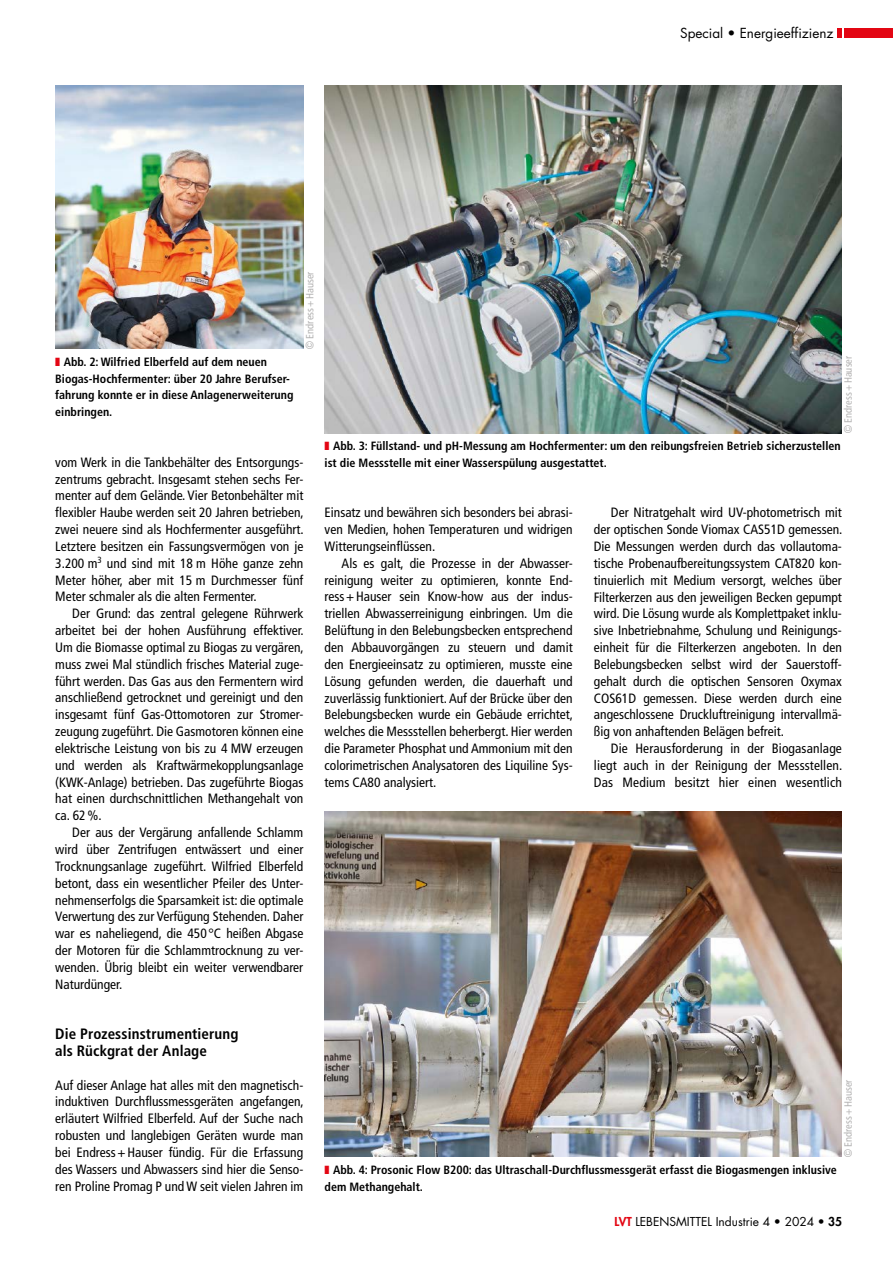
<style>
.page{position:relative;width:893px;height:1263px;background:#fff}
.page>*{position:absolute;margin:0;border:0;box-sizing:border-box;transform-origin:0 0}
.t1{font:700 condensed 15px/16.8px "Frutiger LT Std";letter-spacing:.01em;color:#000}
.t2{font:condensed 13.5px/16.8px "Frutiger LT Std";color:#000;text-align:justify}
.t3{font:13.5px "Futura Std";color:#000}
.t4{font:700 condensed 12px/16.8px "Frutiger LT Std";color:#000}
.t5{font:12px "Futura Std";color:#000}
.t6{font:condensed 10.5px "Frutiger LT Std";color:#b3b2b2}
.s1{color:#e30613}
.s2{font-family:"Arial";font-stretch:normal}
.s3{font-weight:800;color:#e30613}
.s4{font-weight:800}
</style>
<div class="page">
<img style="left:55px;top:85px;width:248px;height:264px">
<img style="left:325px;top:85px;width:517px;height:348px">
<img style="left:325px;top:812px;width:517px;height:345px">
<hr style="left:838px;top:28px;width:4px;height:10px;background:#e30613">
<div style="left:845px;top:28px;width:48px;height:10px;background:#e30613"></div>
<p class="t3" style="left:680px;top:24px;width:155px">Special • Energieeffizienz</p>
<p class="t4" style="left:55px;top:353px;width:240px"><span class="s1">❚</span> Abb. 2: Wilfried Elberfeld auf dem neuen Biogas-Hochfermenter: über 20 Jahre Berufser&shy;fahrung konnte er in diese Anlagenerweiterung einbringen.</p>
<p class="t6" style="left:304px;top:349px;width:79px;rotate:-90deg"><span class="s2">©</span> Endress+Hauser</p>
<p class="t2" style="left:55px;top:454px;width:250px">vom Werk in die Tankbehälter des Entsorgungs&shy;zentrums gebracht. Insgesamt stehen sechs Fer&shy;menter auf dem Gelände. Vier Betonbehälter mit flexibler Haube werden seit 20 Jahren betrieben, zwei neuere sind als Hochfermenter ausgeführt.<br>Letztere besitzen ein Fassungsvermögen von je 3.200 m<sup>3</sup> und sind mit 18 m Höhe ganze zehn Meter höher, aber mit 15 m Durchmesser fünf Meter schmaler als die alten Fermenter.</p>
<p class="t2" style="left:55px;top:605px;width:250px;text-indent:17px">Der Grund: das zentral gelegene Rührwerk arbeitet bei der hohen Ausführung effektiver.<br>Um die Biomasse optimal zu Biogas zu vergären, muss zwei Mal stündlich frisches Material zuge&shy;führt werden. Das Gas aus den Fermentern wird anschließend getrocknet und gereinigt und den insgesamt fünf Gas-Ottomotoren zur Stromer&shy;zeugung zugeführt. Die Gasmotoren können eine elektrische Leistung von bis zu 4 MW erzeugen und werden als Kraftwärmekopplungsanlage (KWK-Anlage) betrieben. Das zugeführte Biogas hat einen durchschnittlichen Methangehalt von ca. 62%.</p>
<p class="t2" style="left:55px;top:824px;width:250px;text-indent:17px">Der aus der Vergärung anfallende Schlamm wird über Zentrifugen entwässert und einer Trocknungsanlage zugeführt. Wilfried Elberfeld betont, dass ein wesentlicher Pfeiler des Unter&shy;nehmenserfolgs die Sparsamkeit ist: die optimale Verwertung des zur Verfügung Stehenden. Daher war es naheliegend, die 450 °C heißen Abgase der Motoren für die Schlammtrocknung zu ver&shy;wenden. Übrig bleibt ein weiter verwendbarer Naturdünger.</p>
<p class="t1" style="left:55px;top:1025px;width:185px">Die Prozessinstrumentierung als Rückgrat der Anlage</p>
<p class="t2" style="left:55px;top:1076px;width:250px">Auf dieser Anlage hat alles mit den magnetisch&shy;induktiven Durchflussmessgeräten angefangen, erläutert Wilfried Elberfeld. Auf der Suche nach robusten und langlebigen Geräten wurde man bei Endress+Hauser fündig. Für die Erfassung des Wassers und Abwassers sind hier die Senso&shy;ren Proline Promag P und W seit vielen Jahren im</p>
<p class="t6" style="left:842px;top:433px;width:79px;rotate:-90deg"><span class="s2">©</span> Endress+Hauser</p>
<p class="t4" style="left:325px;top:437px;width:518px"><span class="s1">❚</span> Abb. 3: Füllstand- und pH-Messung am Hochfermenter: um den reibungsfreien Betrieb sicherzustellen ist die Messstelle mit einer Wasserspülung ausgestattet.</p>
<p class="t2" style="left:325px;top:504px;width:250px">Einsatz und bewähren sich besonders bei abrasi&shy;ven Medien, hohen Temperaturen und widrigen Witterungseinflüssen.</p>
<p class="t2" style="left:325px;top:555px;width:250px;text-indent:17px">Als es galt, die Prozesse in der Abwasser&shy;reinigung weiter zu optimieren, konnte End&shy;ress+Hauser sein Know-how aus der indus&shy;triellen Abwasserreinigung einbringen. Um die Belüftung in den Belebungsbecken entsprechend den Abbauvorgängen zu steuern und damit den Energieeinsatz zu optimieren, musste eine Lösung gefunden werden, die dauerhaft und zuverlässig funktioniert. Auf der Brücke über den Belebungsbecken wurde ein Gebäude errichtet, welches die Messstellen beherbergt. Hier werden die Parameter Phosphat und Ammonium mit den colorimetrischen Analysatoren des Liquiline Sys&shy;tems CA80 analysiert.</p>
<p class="t2" style="left:594px;top:504px;width:250px;text-indent:17px">Der Nitratgehalt wird UV-photometrisch mit der optischen Sonde Viomax CAS51D gemessen.<br>Die Messungen werden durch das vollautoma&shy;tische Probenaufbereitungssystem CAT820 kon&shy;tinuierlich mit Medium versorgt, welches über Filterkerzen aus den jeweiligen Becken gepumpt wird. Die Lösung wurde als Komplettpaket inklu&shy;sive Inbetriebnahme, Schulung und Reinigungs&shy;einheit für die Filterkerzen angeboten. In den Belebungsbecken selbst wird der Sauerstoff&shy;gehalt durch die optischen Sensoren Oxymax COS61D gemessen. Diese werden durch eine angeschlossene Druckluftreinigung intervallmä&shy;ßig von anhaftenden Belägen befreit.</p>
<p class="t2" style="left:594px;top:740px;width:250px;text-indent:17px">Die Herausforderung in der Biogasanlage liegt auch in der Reinigung der Messstellen.<br>Das Medium besitzt hier einen wesentlich</p>
<p class="t6" style="left:842px;top:1157px;width:79px;rotate:-90deg"><span class="s2">©</span> Endress+Hauser</p>
<p class="t4" style="left:325px;top:1161px;width:514px"><span class="s1">❚</span> Abb. 4: Prosonic Flow B200: das Ultraschall-Durchflussmessgerät erfasst die Biogasmengen inklusive dem Methangehalt.</p>
<p class="t5" style="left:614px;top:1214px;width:229px"><span class="s3">LVT</span> LEBENSMITTEL Industrie 4 • 2024 <span class="s4">• 35</span></p>
</div>
